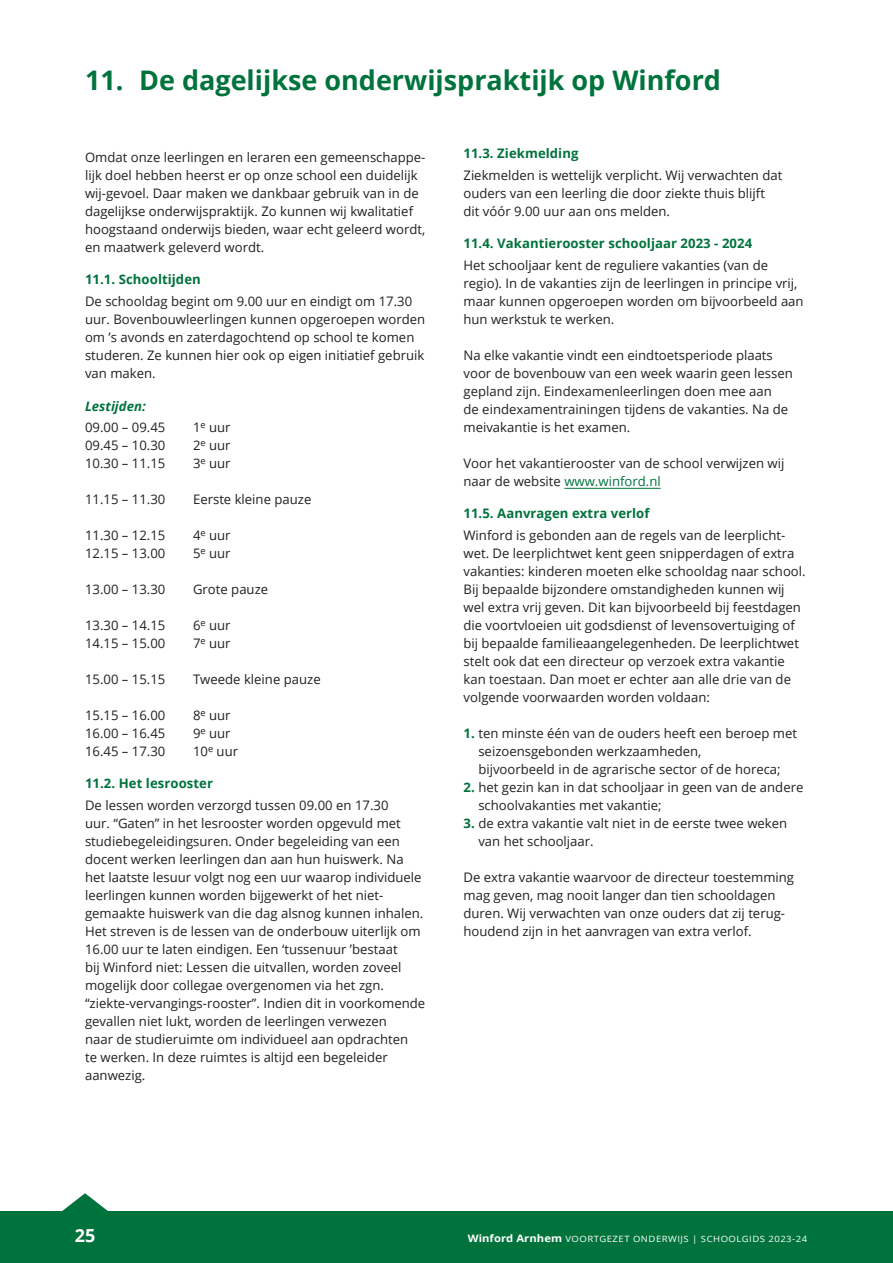
<style>
.page{position:relative;width:893px;height:1263px;background:#fff}
.page>*{position:absolute;margin:0;border:0;box-sizing:border-box;transform-origin:0 0}
.t1{font:700 27px "Open Sans";color:#00733c}
.t2{font:700 18px "Open Sans";color:#fff}
.t3{font:13.2px/18px "Open Sans";color:#231f20}
.t4{font:700 13.2px "Open Sans";letter-spacing:.005em;color:#00733c}
.t5{font:italic 700 13.2px "Open Sans";letter-spacing:.005em;color:#00733c}
.t6{font:8.7px "Open Sans";letter-spacing:.05em;color:#fff;scale:1.1 1}
.s1{color:#00733c}
.s2{font-weight:700;color:#00733c}
.s3{font-weight:700;font-size:10.2px}
</style>
<div class="page">
<div style="left:0;top:1212px;width:893px;height:51px;background:#00733c"></div>
<svg style="left:61px;top:1193px;width:48px;height:19px"></svg>
<hr style="left:564px;top:488px;width:97px;height:1px;background:#00733c">
<h1 class="t1" style="left:85px;top:61px;width:637px">11. De dagelijkse onderwijspraktijk op Winford</h1>
<p class="t3" style="left:85px;top:148px;width:342px">Omdat onze leerlingen en leraren een gemeenschappe&shy;lijk doel hebben heerst er op onze school een duidelijk wij-gevoel. Daar maken we dankbaar gebruik van in de dagelijkse onderwijspraktijk. Zo kunnen wij kwalitatief hoogstaand onderwijs bieden, waar echt geleerd wordt, en maatwerk geleverd wordt.</p>
<p class="t4" style="left:85px;top:269px;width:117px">11.1. Schooltijden</p>
<p class="t3" style="left:85px;top:292px;width:342px">De schooldag begint om 9.00 uur en eindigt om 17.30 uur. Bovenbouwleerlingen kunnen opgeroepen worden om ’s avonds en zaterdagochtend op school te komen studeren. Ze kunnen hier ook op eigen initiatief gebruik van maken.</p>
<p class="t5" style="left:85px;top:397px;width:62px">Lestijden:</p>
<p class="t3" style="left:85px;top:418px;width:82px">09.00 – 09.45</p>
<p class="t3" style="left:193px;top:418px;width:39px">1<sup>e</sup> uur</p>
<p class="t3" style="left:85px;top:436px;width:82px">09.45 – 10.30</p>
<p class="t3" style="left:193px;top:436px;width:39px">2<sup>e</sup> uur</p>
<p class="t3" style="left:85px;top:454px;width:82px">10.30 – 11.15</p>
<p class="t3" style="left:193px;top:454px;width:39px">3<sup>e</sup> uur</p>
<p class="t3" style="left:85px;top:490px;width:82px">11.15 – 11.30</p>
<p class="t3" style="left:193px;top:490px;width:120px">Eerste kleine pauze</p>
<p class="t3" style="left:85px;top:526px;width:82px">11.30 – 12.15</p>
<p class="t3" style="left:193px;top:526px;width:39px">4<sup>e</sup> uur</p>
<p class="t3" style="left:85px;top:544px;width:82px">12.15 – 13.00</p>
<p class="t3" style="left:193px;top:544px;width:39px">5<sup>e</sup> uur</p>
<p class="t3" style="left:85px;top:580px;width:82px">13.00 – 13.30</p>
<p class="t3" style="left:193px;top:580px;width:77px">Grote pauze</p>
<p class="t3" style="left:85px;top:616px;width:82px">13.30 – 14.15</p>
<p class="t3" style="left:193px;top:616px;width:39px">6<sup>e</sup> uur</p>
<p class="t3" style="left:85px;top:634px;width:82px">14.15 – 15.00</p>
<p class="t3" style="left:193px;top:634px;width:39px">7<sup>e</sup> uur</p>
<p class="t3" style="left:85px;top:670px;width:82px">15.00 – 15.15</p>
<p class="t3" style="left:193px;top:670px;width:129px">Tweede kleine pauze</p>
<p class="t3" style="left:85px;top:706px;width:82px">15.15 – 16.00</p>
<p class="t3" style="left:193px;top:706px;width:39px">8<sup>e</sup> uur</p>
<p class="t3" style="left:85px;top:724px;width:82px">16.00 – 16.45</p>
<p class="t3" style="left:193px;top:724px;width:39px">9<sup>e</sup> uur</p>
<p class="t3" style="left:85px;top:742px;width:82px">16.45 – 17.30</p>
<p class="t3" style="left:193px;top:742px;width:47px">10<sup>e</sup> uur</p>
<p class="t4" style="left:85px;top:773px;width:129px">11.2. Het lesrooster</p>
<p class="t3" style="left:85px;top:796px;width:342px">De lessen worden verzorgd tussen 09.00 en 17.30<br>uur. “Gaten” in het lesrooster worden opgevuld met studiebegeleidingsuren. Onder begeleiding van een docent werken leerlingen dan aan hun huiswerk. Na het laatste lesuur volgt nog een uur waarop individuele leerlingen kunnen worden bijgewerkt of het niet&shy;gemaakte huiswerk van die dag alsnog kunnen inhalen.<br>Het streven is de lessen van de onderbouw uiterlijk om 16.00 uur te laten eindigen. Een ‘tussenuur ’bestaat<br>bij Winford niet: Lessen die uitvallen, worden zoveel mogelijk door collegae overgenomen via het zgn. “ziekte-vervangings-rooster”. Indien dit in voorkomende gevallen niet lukt, worden de leerlingen verwezen<br>naar de studieruimte om individueel aan opdrachten<br>te werken. In deze ruimtes is altijd een begeleider aanwezig.</p>
<p class="t4" style="left:463px;top:143px;width:116px">11.3. Ziekmelding</p>
<p class="t3" style="left:463px;top:166px;width:320px">Ziekmelden is wettelijk verplicht. Wij verwachten dat ouders van een leerling die door ziekte thuis blijft dit vóór 9.00 uur aan ons melden.</p>
<p class="t4" style="left:463px;top:233px;width:290px">11.4. Vakantierooster schooljaar 2023 - 2024</p>
<p class="t3" style="left:463px;top:256px;width:342px">Het schooljaar kent de reguliere vakanties (van de regio). In de vakanties zijn de leerlingen in principe vrij, maar kunnen opgeroepen worden om bijvoorbeeld aan hun werkstuk te werken.</p>
<p class="t3" style="left:463px;top:346px;width:331px">Na elke vakantie vindt een eindtoetsperiode plaats voor de bovenbouw van een week waarin geen lessen gepland zijn. Eindexamenleerlingen doen mee aan<br>de eindexamentrainingen tijdens de vakanties. Na de meivakantie is het examen.</p>
<p class="t3" style="left:463px;top:454px;width:322px">Voor het vakantierooster van de school verwijzen wij naar de website <span class="s1">www.winford.nl</span></p>
<p class="t4" style="left:463px;top:503px;width:188px">11.5. Aanvragen extra verlof</p>
<p class="t3" style="left:463px;top:526px;width:344px">Winford is gebonden aan de regels van de leerplicht&shy;wet. De leerplichtwet kent geen snipperdagen of extra vakanties: kinderen moeten elke schooldag naar school.<br>Bij bepaalde bijzondere omstandigheden kunnen wij wel extra vrij geven. Dit kan bijvoorbeeld bij feestdagen die voortvloeien uit godsdienst of levensovertuiging of bij bepaalde familieaangelegenheden. De leerplichtwet stelt ook dat een directeur op verzoek extra vakantie kan toestaan. Dan moet er echter aan alle drie van de volgende voorwaarden worden voldaan:</p>
<p class="t3" style="left:478px;top:724px;width:320px;text-indent:-15px"><span class="s2">1.</span> ten minste één van de ouders heeft een beroep met seizoensgebonden werkzaamheden,<br>bijvoorbeeld in de agrarische sector of de horeca;</p>
<p class="t3" style="left:478px;top:778px;width:327px;text-indent:-15px"><span class="s2">2.</span> het gezin kan in dat schooljaar in geen van de andere schoolvakanties met vakantie;</p>
<p class="t3" style="left:478px;top:814px;width:310px;text-indent:-15px"><span class="s2">3.</span> de extra vakantie valt niet in de eerste twee weken van het schooljaar.</p>
<p class="t3" style="left:463px;top:868px;width:332px">De extra vakantie waarvoor de directeur toestemming mag geven, mag nooit langer dan tien schooldagen duren. Wij verwachten van onze ouders dat zij terug&shy;houdend zijn in het aanvragen van extra verlof.</p>
<h2 class="t2" style="left:75px;top:1222px;width:22px">25</h2>
<p class="t6" style="left:468px;top:1232px;width:310px"><span class="s3">Winford Arnhem</span> VOORTGEZET ONDERWIJS | SCHOOLGIDS 2023-24</p>
</div>
